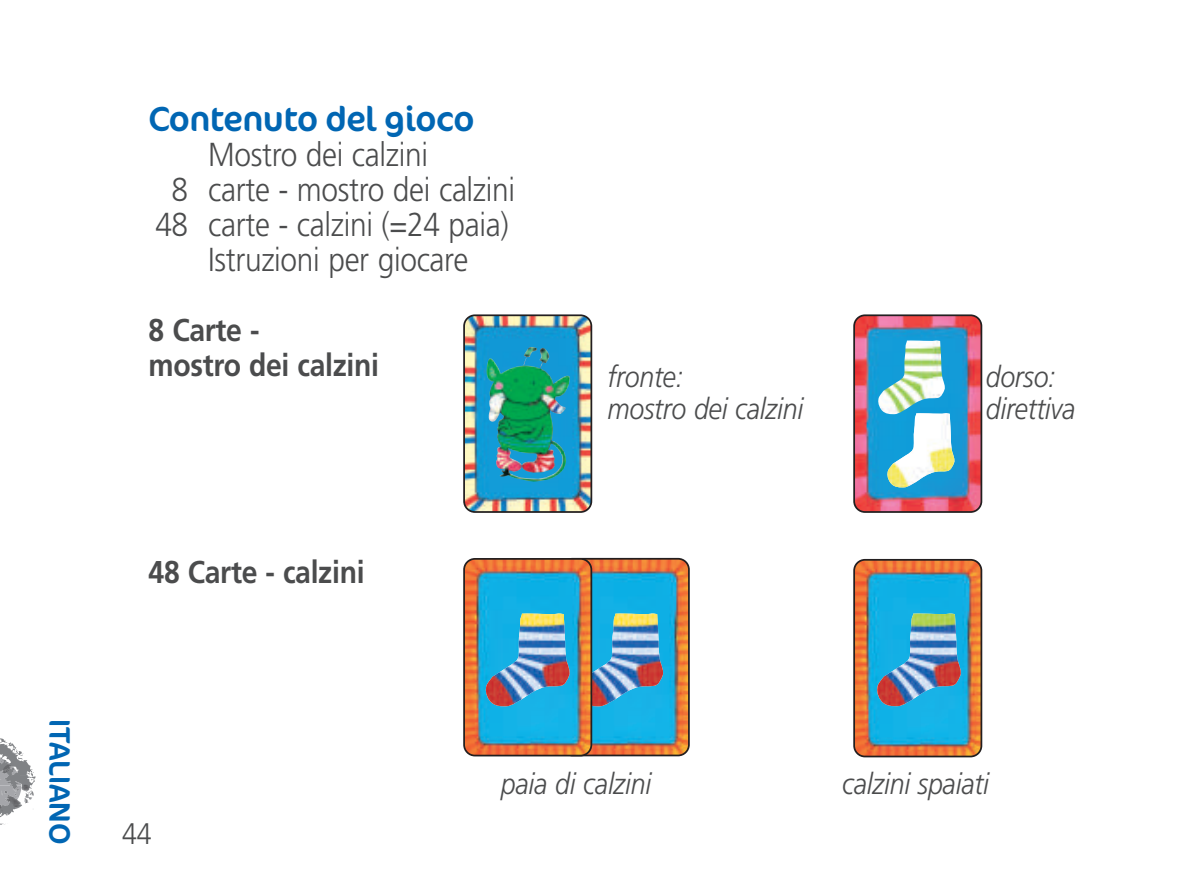
<style>
.page{position:relative;width:1191px;height:893px;background:#fff}
.page>*{position:absolute;margin:0;border:0;box-sizing:border-box;transform-origin:0 0}
.t1{font:35px "Cocon";letter-spacing:-.02em;color:#0166b3}
.t2{font:300 33.25px "Frutiger";letter-spacing:-.01em;color:#4b4c4d;scale:.9 1}
.t3{font:700 31.5px/35px "Frutiger";letter-spacing:-.01em;color:#4b4c4d;scale:.9 1}
.t4{font:italic 300 29.75px/31.5px "Frutiger";letter-spacing:-.01em;color:#4b4c4d;scale:.9 1}
.t5{font:29.75px "Cocon";color:#0166b3}
.t6{font:300 29.75px "Frutiger";color:#4b4c4d;scale:.9 1}
</style>
<div class="page">
<svg style="left:0;top:738px;width:36px;height:87px"></svg>
<img style="left:0;top:805px;width:34px;height:8px">
<img style="left:0;top:797px;width:32px;height:8px">
<img style="left:0;top:786px;width:34px;height:11px">
<img style="left:0;top:773px;width:29px;height:13px">
<img style="left:0;top:767px;width:18px;height:6px">
<img style="left:561px;top:559px;width:128px;height:196px;border-radius:11px">
<div style="left:561px;top:558px;width:129px;height:198px;border:4px solid #231f20;border-radius:12px"></div>
<img style="left:854px;top:560px;width:127px;height:196px;border-radius:11px">
<div style="left:853px;top:559px;width:129px;height:198px;border:4px solid #231f20;border-radius:12px"></div>
<img style="left:464px;top:315px;width:127px;height:197px;border-radius:11px">
<div style="left:463px;top:314px;width:129px;height:199px;border:4px solid #231f20;border-radius:12px"></div>
<img style="left:486px;top:347px;width:84px;height:134px">
<img style="left:854px;top:315px;width:127px;height:197px;border-radius:11px">
<div style="left:853px;top:314px;width:129px;height:199px;border:4px solid #231f20;border-radius:12px"></div>
<svg style="left:886px;top:413px;width:69px;height:75px"></svg>
<img style="left:887px;top:413px;width:67px;height:74px">
<img style="left:878px;top:340px;width:67px;height:74px">
<svg style="left:592px;top:613px;width:72px;height:94px"></svg>
<img style="left:592px;top:613px;width:71px;height:93px">
<img style="left:464px;top:559px;width:127px;height:197px;border-radius:11px">
<div style="left:463px;top:558px;width:129px;height:198px;border:4px solid #231f20;border-radius:12px"></div>
<svg style="left:485px;top:613px;width:86px;height:94px"></svg>
<img style="left:486px;top:613px;width:83px;height:93px">
<svg style="left:876px;top:613px;width:86px;height:94px"></svg>
<img style="left:877px;top:613px;width:84px;height:93px">
<p class="t1" style="left:149px;top:105px;width:327px">Contenuto del gioco</p>
<p class="t2" style="left:208px;top:141px;width:246px">Mostro dei calzini</p>
<p class="t2" style="left:172px;top:176px;width:383px">8 carte - mostro dei calzini</p>
<p class="t2" style="left:155px;top:211px;width:394px">48 carte - calzini (=24 paia)</p>
<p class="t2" style="left:208px;top:246px;width:290px">Istruzioni per giocare</p>
<p class="t3" style="left:149px;top:315px;width:257px">8 Carte -<br>mostro dei calzini</p>
<p class="t4" style="left:607px;top:364px;width:219px">fronte:<br>mostro dei calzini</p>
<p class="t4" style="left:985px;top:364px;width:101px">dorso: direttiva</p>
<p class="t3" style="left:149px;top:557px;width:241px">48 Carte - calzini</p>
<p class="t5" style="left:71px;top:719px;width:127px;rotate:90deg">ITALIANO</p>
<p class="t6" style="left:122px;top:821px;width:34px">44</p>
<p class="t4" style="left:501px;top:770px;width:169px">paia di calzini</p>
<p class="t4" style="left:842px;top:770px;width:165px">calzini spaiati</p>
</div>
